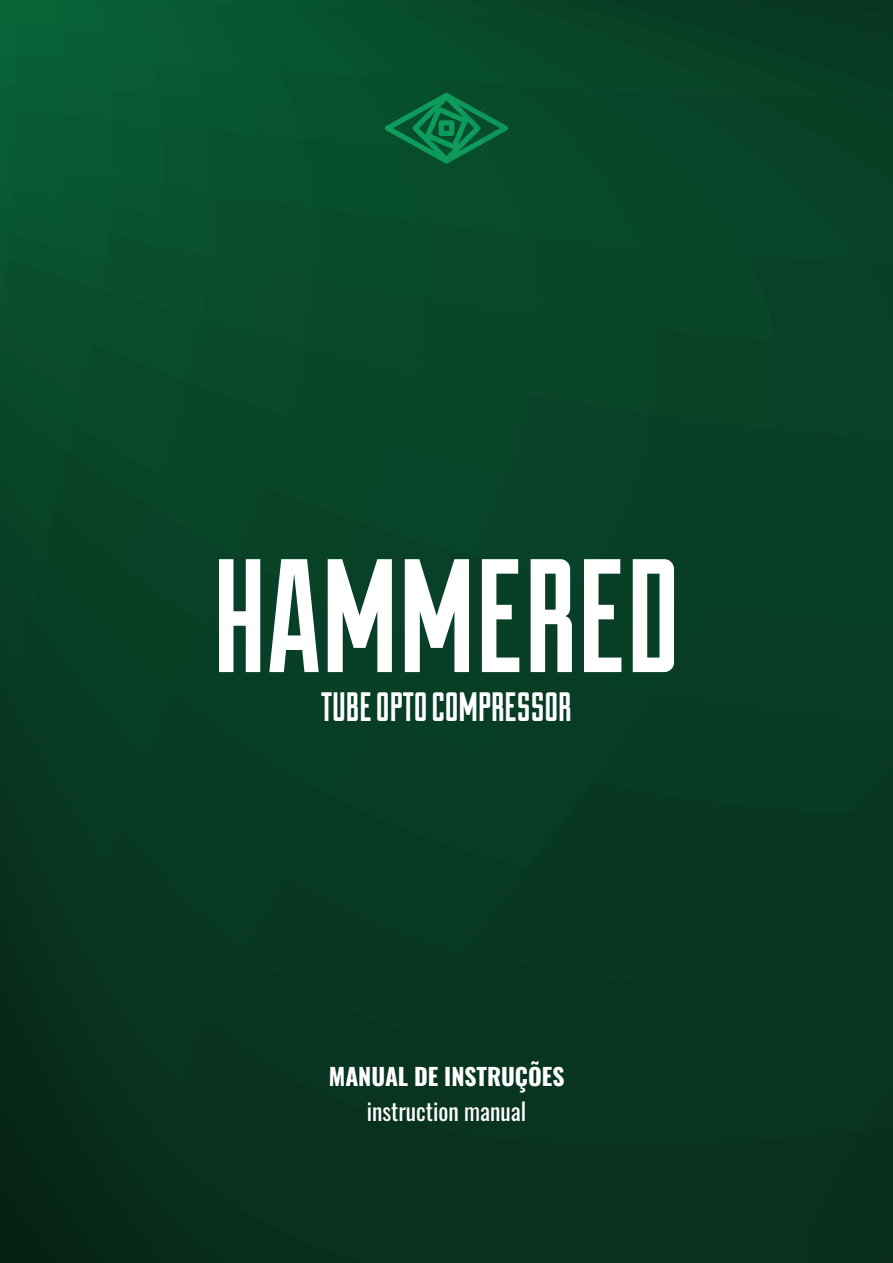
<style>
.page{position:relative;width:893px;height:1263px;background:#fff}
.page>*{position:absolute;margin:0;border:0;box-sizing:border-box;transform-origin:0 0}
.t1{font:161.25px "Duke Fill";color:#fff}
.t2{font:40.95px "Duke Fill";color:#fff}
.t3{font:700 23.55px "Oswald";color:#fff}
.t4{font:23.55px "Oswald";color:#fff}
</style>
<div class="page">
<div style="left:0;top:0;width:893px;height:1263px;background:linear-gradient(to bottom,#08502f,#082d1c)"></div>
<svg style="left:385px;top:93px;width:123px;height:70px;background:#09673c"></svg>
<h1 class="t1" style="left:213px;top:523px;width:469px">HAMMERED</h1>
<h2 class="t2" style="left:321px;top:683px;width:252px">TUBE OPTO COMPRESSOR</h2>
<p class="t3" style="left:329px;top:1055px;width:237px">MANUAL DE INSTRUÇÕES</p>
<p class="t4" style="left:367px;top:1091px;width:161px">instruction manual</p>
</div>
